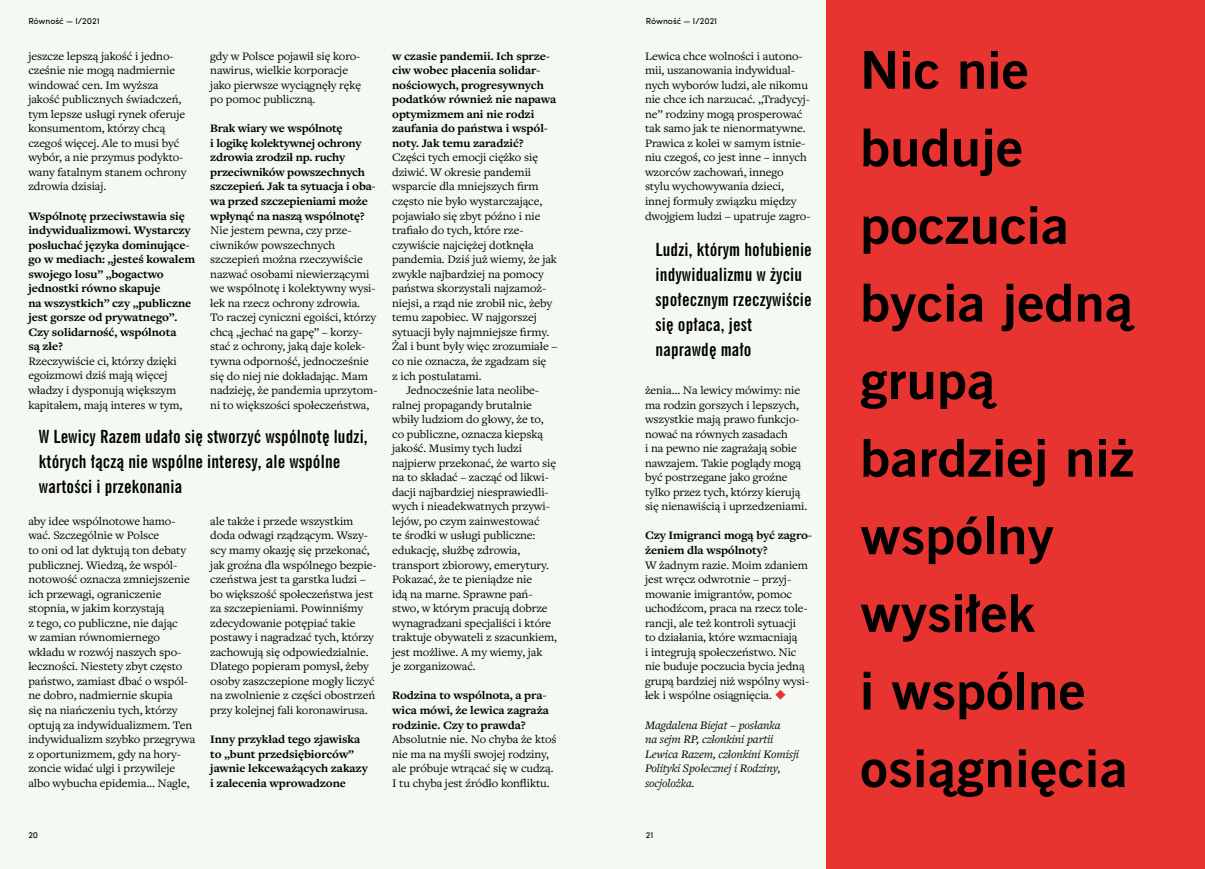
<style>
.page{position:relative;width:1205px;height:869px;background:#fff}
.page>*{position:absolute;margin:0;border:0;box-sizing:border-box;transform-origin:0 0}
.t1{font:700 47.5px/77.5px "News Goth PL";color:#000;scale:1.06 1}
.t2{font:700 16.25px/25px "News Goth X Cn PL";letter-spacing:.01em;color:#000;scale:1.06 1}
.t3{font:11.88px/14.5px "Freight Text Pro";letter-spacing:-.01em;color:#000;scale:1.06 1}
.t4{font:700 11.88px/14.5px "Freight Text Pro";letter-spacing:-.01em;color:#000;scale:1.06 1}
.t5{font:italic 11.88px/14.5px "Freight Text Pro";letter-spacing:-.01em;color:#000;scale:1.06 1}
.t6{font:8.75px "Sofia Pro";color:#000}
.s1{color:#e73431}
</style>
<div class="page">
<div style="left:0;top:0;width:602px;height:868px;background:#f4f9f1"></div>
<div style="left:602px;top:0;width:603px;height:868px;background:#f4f9f1"></div>
<div style="left:827px;top:0;width:378px;height:868px;background:#e73431"></div>
<p class="t6" style="left:28px;top:15px;width:73px">Równość — I/2021</p>
<p class="t3" style="left:28px;top:48px;width:151px">jeszcze lepszą jakość i jedno&shy;cześnie nie mogą nadmiernie windować cen. Im wyższa jakość publicznych świadczeń, tym lepsze usługi rynek oferuje konsumentom, którzy chcą czegoś więcej. Ale to musi być wybór, a nie przymus podykto&shy;wany fatalnym stanem ochrony zdrowia dzisiaj.</p>
<p class="t4" style="left:28px;top:208px;width:159px">Wspólnotę przeciwstawia się indywidualizmowi. Wystarczy posłuchać języka dominujące&shy;go w mediach: „jesteś kowalem swojego losu” „bogactwo jednostki równo skapuje<br>na wszystkich” czy „publiczne jest gorsze od prywatnego”.<br>Czy solidarność, wspólnota<br>są złe?</p>
<p class="t3" style="left:28px;top:353px;width:147px">Rzeczywiście ci, którzy dzięki egoizmowi dziś mają więcej władzy i dysponują większym kapitałem, mają interes w tym,</p>
<p class="t3" style="left:210px;top:48px;width:144px">gdy w Polsce pojawił się koro&shy;nawirus, wielkie korporacje jako pierwsze wyciągnęły rękę po pomoc publiczną.</p>
<p class="t4" style="left:210px;top:121px;width:158px">Brak wiary we wspólnotę<br>i logikę kolektywnej ochrony zdrowia zrodził np. ruchy przeciwników powszechnych szczepień. Jak ta sytuacja i oba&shy;wa przed szczepieniami może wpłynąć na naszą wspólnotę?</p>
<p class="t3" style="left:210px;top:222px;width:159px">Nie jestem pewna, czy prze&shy;ciwników powszechnych szczepień można rzeczywiście nazwać osobami niewierzącymi we wspólnotę i kolektywny wysi&shy;łek na rzecz ochrony zdrowia.<br>To raczej cyniczni egoiści, którzy chcą „jechać na gapę” – korzy&shy;stać z ochrony, jaką daje kolek&shy;tywna odporność, jednocześnie się do niej nie dokładając. Mam nadzieję, że pandemia uprzytom&shy;ni to większości społeczeństwa,</p>
<h2 class="t2" style="left:39px;top:424px;width:312px">W Lewicy Razem udało się stworzyć wspólnotę ludzi, których łączą nie wspólne interesy, ale wspólne wartości i przekonania</h2>
<p class="t3" style="left:28px;top:513px;width:159px">aby idee wspólnotowe hamo&shy;wać. Szczególnie w Polsce<br>to oni od lat dyktują ton debaty publicznej. Wiedzą, że wspól&shy;notowość oznacza zmniejszenie ich przewagi, ograniczenie stopnia, w jakim korzystają<br>z tego, co publiczne, nie dając<br>w zamian równomiernego wkładu w rozwój naszych spo&shy;łeczności. Niestety zbyt często państwo, zamiast dbać o wspól&shy;ne dobro, nadmiernie skupia<br>się na niańczeniu tych, którzy optują za indywidualizmem. Ten indywidualizm szybko przegrywa z oportunizmem, gdy na hory&shy;zoncie widać ulgi i przywileje albo wybucha epidemia… Nagle,</p>
<p class="t3" style="left:210px;top:513px;width:159px">ale także i przede wszystkim doda odwagi rządzącym. Wszy&shy;scy mamy okazję się przekonać, jak groźna dla wspólnego bezpie&shy;czeństwa jest ta garstka ludzi – bo większość społeczeństwa jest za szczepieniami. Powinniśmy zdecydowanie potępiać takie postawy i nagradzać tych, którzy zachowują się odpowiedzialnie.<br>Dlatego popieram pomysł, żeby osoby zaszczepione mogły liczyć na zwolnienie z części obostrzeń przy kolejnej fali koronawirusa.</p>
<p class="t4" style="left:210px;top:731px;width:150px">Inny przykład tego zjawiska to „bunt przedsiębiorców” jawnie lekceważących zakazy i zalecenia wprowadzone</p>
<p class="t4" style="left:392px;top:48px;width:156px">w czasie pandemii. Ich sprze&shy;ciw wobec płacenia solidar&shy;nościowych, progresywnych podatków również nie napawa optymizmem ani nie rodzi zaufania do państwa i wspól&shy;noty. Jak temu zaradzić?</p>
<p class="t3" style="left:392px;top:150px;width:139px">Części tych emocji ciężko się</p>
<p class="t3" style="left:392px;top:164px;width:133px">dziwić. W okresie pandemii</p>
<p class="t3" style="left:392px;top:179px;width:140px">wsparcie dla mniejszych firm</p>
<p class="t3" style="left:392px;top:193px;width:143px">często nie było wystarczające,</p>
<p class="t3" style="left:392px;top:208px;width:141px">pojawiało się zbyt późno i nie</p>
<p class="t3" style="left:392px;top:222px;width:125px">trafiało do tych, które rze-</p>
<p class="t3" style="left:392px;top:237px;width:135px">czywiście najciężej dotknęła</p>
<p class="t3" style="left:392px;top:251px;width:157px">pandemia. Dziś już wiemy, że jak</p>
<p class="t3" style="left:392px;top:266px;width:144px">zwykle najbardziej na pomocy</p>
<p class="t3" style="left:392px;top:280px;width:147px">państwa skorzystali najzamoż-</p>
<p class="t3" style="left:392px;top:295px;width:152px">niejsi, a rząd nie zrobił nic, żeby</p>
<p class="t3" style="left:392px;top:310px;width:138px">temu zapobiec. W najgorszej</p>
<p class="t3" style="left:392px;top:324px;width:150px">sytuacji były najmniejsze firmy.</p>
<p class="t3" style="left:392px;top:339px;width:157px">Żal i bunt były więc zrozumiałe –</p>
<p class="t3" style="left:392px;top:353px;width:147px">co nie oznacza, że zgadzam się</p>
<p class="t3" style="left:392px;top:368px;width:86px">z ich postulatami.</p>
<p class="t3" style="left:406px;top:382px;width:126px">Jednocześnie lata neolibe-</p>
<p class="t3" style="left:392px;top:397px;width:133px">ralnej propagandy brutalnie</p>
<p class="t3" style="left:392px;top:411px;width:144px">wbiły ludziom do głowy, że to,</p>
<p class="t3" style="left:392px;top:426px;width:144px">co publiczne, oznacza kiepską</p>
<p class="t3" style="left:392px;top:440px;width:124px">jakość. Musimy tych ludzi</p>
<p class="t3" style="left:392px;top:455px;width:156px">najpierw przekonać, że warto się</p>
<p class="t3" style="left:392px;top:469px;width:149px">na to składać – zacząć od likwi-</p>
<p class="t3" style="left:392px;top:484px;width:149px">dacji najbardziej niesprawiedli-</p>
<p class="t3" style="left:392px;top:498px;width:150px">wych i nieadekwatnych przywi-</p>
<p class="t3" style="left:392px;top:513px;width:141px">lejów, po czym zainwestować</p>
<p class="t3" style="left:392px;top:527px;width:137px">te środki w usługi publiczne:</p>
<p class="t3" style="left:392px;top:542px;width:122px">edukację, służbę zdrowia,</p>
<p class="t3" style="left:392px;top:557px;width:149px">transport zbiorowy, emerytury.</p>
<p class="t3" style="left:392px;top:571px;width:134px">Pokazać, że te pieniądze nie</p>
<p class="t3" style="left:392px;top:586px;width:134px">idą na marne. Sprawne pań-</p>
<p class="t3" style="left:392px;top:600px;width:148px">stwo, w którym pracują dobrze</p>
<p class="t3" style="left:392px;top:615px;width:152px">wynagradzani specjaliści i które</p>
<p class="t3" style="left:392px;top:629px;width:157px">traktuje obywateli z szacunkiem,</p>
<p class="t3" style="left:392px;top:644px;width:143px">jest możliwe. A my wiemy, jak</p>
<p class="t3" style="left:392px;top:658px;width:80px">je zorganizować.</p>
<p class="t4" style="left:392px;top:687px;width:149px">Rodzina to wspólnota, a pra&shy;wica mówi, że lewica zagraża rodzinie. Czy to prawda?</p>
<p class="t3" style="left:392px;top:731px;width:157px">Absolutnie nie. No chyba że ktoś nie ma na myśli swojej rodziny, ale próbuje wtrącać się w cudzą.<br>I tu chyba jest źródło konfliktu.</p>
<p class="t6" style="left:28px;top:828px;width:11px">20</p>
<p class="t6" style="left:646px;top:15px;width:73px">Równość — I/2021</p>
<p class="t3" style="left:645px;top:48px;width:158px">Lewica chce wolności i autono&shy;mii, uszanowania indywidual&shy;nych wyborów ludzi, ale nikomu nie chce ich narzucać. „Tradycyj&shy;ne” rodziny mogą prosperować tak samo jak te nienormatywne.<br>Prawica z kolei w samym istnie&shy;niu czegoś, co jest inne – innych wzorców zachowań, innego stylu wychowywania dzieci, innej formuły związku między dwojgiem ludzi – upatruje zagro-</p>
<h2 class="t2" style="left:656px;top:237px;width:149px">Ludzi, którym hołubienie indywidualizmu w życiu społecznym rzeczywiście się opłaca, jest naprawdę mało</h2>
<p class="t3" style="left:645px;top:382px;width:155px">żenia… Na lewicy mówimy: nie ma rodzin gorszych i lepszych, wszystkie mają prawo funkcjo&shy;nować na równych zasadach<br>i na pewno nie zagrażają sobie nawzajem. Takie poglądy mogą być postrzegane jako groźne tylko przez tych, którzy kierują się nienawiścią i uprzedzeniami.</p>
<p class="t4" style="left:645px;top:527px;width:159px">Czy Imigranci mogą być zagro&shy;żeniem dla wspólnoty?</p>
<p class="t3" style="left:645px;top:557px;width:156px">W żadnym razie. Moim zdaniem jest wręcz odwrotnie – przyj&shy;mowanie imigrantów, pomoc uchodźcom, praca na rzecz tole&shy;rancji, ale też kontroli sytuacji to działania, które wzmacniają<br>i integrują społeczeństwo. Nic nie buduje poczucia bycia jedną grupą bardziej niż wspólny wysi&shy;łek i wspólne osiągnięcia. <span class="s1">◆</span></p>
<p class="t5" style="left:645px;top:716px;width:147px">Magdalena Biejat – posłanka<br>na sejm RP, członkini partii<br>Lewica Razem, członkini Komisji<br>Polityki Społecznej i Rodziny, socjolożka.</p>
<p class="t6" style="left:646px;top:828px;width:9px">21</p>
<h1 class="t1" style="left:860px;top:31px;width:260px">Nic nie buduje poczucia bycia jedną grupą bardziej niż wspólny wysiłek<br>i wspólne osiągnięcia</h1>
</div>
